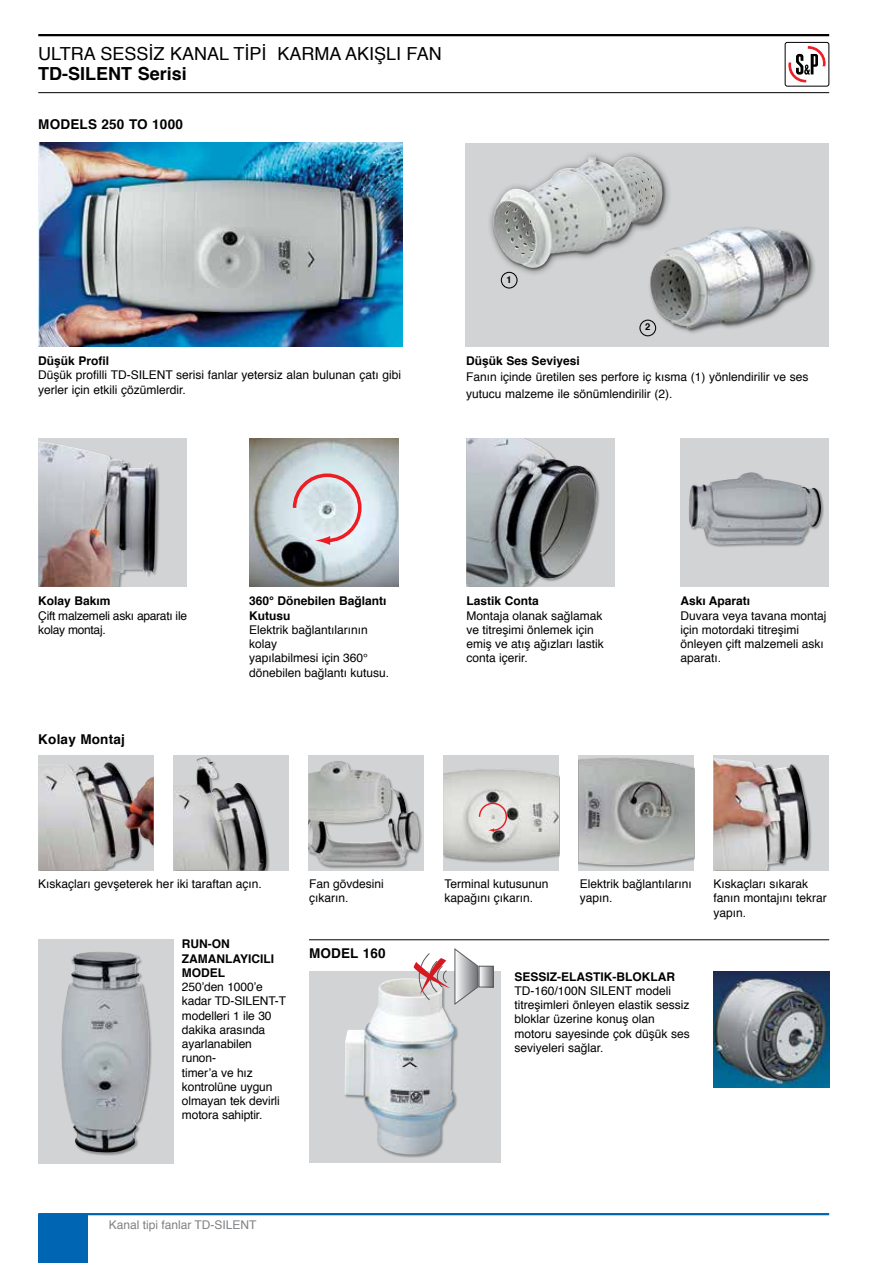
<style>
.page{position:relative;width:893px;height:1263px;background:#fff}
.page>*{position:absolute;margin:0;border:0;box-sizing:border-box;transform-origin:0 0}
.t1{font:18px "Helvetica";color:#000}
.t2{font:700 18px "Helvetica";color:#000}
.t3{font:700 13.5px "Helvetica";letter-spacing:.015em;color:#000}
.t4{font:12px/14.2px "Helvetica";color:#000}
.t5{font:700 12px/14.2px "Helvetica";color:#000}
.t6{font:12px/14.2px "Helvetica";letter-spacing:-.02em;color:#000}
.t7{font:12px "Helvetica";color:#808285}
.t8{font:700 9.45px "Helvetica";color:#000}
</style>
<div class="page">
<hr style="left:38px;top:34px;width:791px;height:2px;background:#000">
<hr style="left:38px;top:92px;width:791px;height:1px;background:#000">
<svg style="left:788px;top:47px;width:38px;height:36px"></svg>
<div style="left:785px;top:42px;width:44px;height:44px;border:1px solid #000;border-radius:2px"></div>
<div style="left:38px;top:438px;width:149px;height:149px;background:#d1d3d4"></div>
<div style="left:38px;top:441px;width:122px;height:146px;background:#000;opacity:.33"></div>
<img style="left:38px;top:441px;width:118px;height:146px">
<div style="left:600px;top:438px;width:15px;height:149px;background:#d1d3d4"></div>
<img style="left:466px;top:438px;width:133px;height:149px">
<div style="left:680px;top:438px;width:149px;height:149px;background:#d1d3d4"></div>
<div style="left:688px;top:472px;width:136px;height:76px;background:#000;opacity:.33"></div>
<img style="left:688px;top:472px;width:133px;height:73px">
<svg style="left:308px;top:755px;width:116px;height:115px"></svg>
<div style="left:308px;top:760px;width:114px;height:109px;background:#000;opacity:.33"></div>
<img style="left:315px;top:761px;width:24px;height:11px">
<svg style="left:578px;top:755px;width:116px;height:115px"></svg>
<div style="left:578px;top:757px;width:116px;height:111px;background:#000;opacity:.33"></div>
<img style="left:578px;top:757px;width:105px;height:108px">
<div style="left:713px;top:755px;width:116px;height:115px;background:#d1d3d4"></div>
<div style="left:713px;top:758px;width:99px;height:112px;background:#000;opacity:.33"></div>
<img style="left:713px;top:764px;width:95px;height:106px">
<svg style="left:443px;top:755px;width:116px;height:115px;background:#ccccc9"></svg>
<svg style="left:38px;top:755px;width:116px;height:7px"></svg>
<div style="left:38px;top:762px;width:116px;height:108px;background:#000;opacity:.33"></div>
<img style="left:38px;top:762px;width:101px;height:108px">
<div style="left:173px;top:755px;width:116px;height:115px;background:#d1d3d4"></div>
<div style="left:173px;top:757px;width:97px;height:113px;background:#000;opacity:.33"></div>
<img style="left:173px;top:757px;width:92px;height:113px">
<img style="left:38px;top:142px;width:364px;height:205px">
<svg style="left:250px;top:438px;width:149px;height:149px;background:#b1b4b7"></svg>
<div style="left:466px;top:143px;width:363px;height:204px;background:#d1d3d4"></div>
<div style="left:486px;top:150px;width:186px;height:127px;background:#000;opacity:.55"></div>
<img style="left:487px;top:157px;width:177px;height:115px">
<div style="left:501px;top:272px;width:17px;height:17px;border:1px solid #000;border-radius:50%"></div>
<div style="left:648px;top:225px;width:168px;height:111px;background:#000;opacity:.33"></div>
<div style="left:649px;top:226px;width:163px;height:106px;background:#000;opacity:.33"></div>
<img style="left:650px;top:226px;width:161px;height:102px">
<div style="left:639px;top:320px;width:17px;height:16px;border:1px solid #000;border-radius:50%"></div>
<hr style="left:309px;top:939px;width:520px;height:1px;background:#000">
<img style="left:713px;top:972px;width:116px;height:116px">
<div style="left:38px;top:939px;width:135px;height:225px;background:#d1d3d4"></div>
<div style="left:61px;top:951px;width:92px;height:205px;background:#000;opacity:.33"></div>
<img style="left:71px;top:952px;width:27px;height:24px">
<svg style="left:309px;top:948px;width:191px;height:215px;background:#d0d2d4"></svg>
<hr style="left:38px;top:1213px;width:791px;height:2px;background:#0066b3">
<div style="left:38px;top:1214px;width:49px;height:49px;background:#0066b3"></div>
<h1 class="t1" style="left:38px;top:40px;width:405px">ULTRA SESSİZ KANAL TİPİ KARMA AKIŞLI FAN</h1>
<h1 class="t2" style="left:38px;top:59px;width:150px">TD-SILENT Serisi</h1>
<p class="t3" style="left:38px;top:114px;width:146px">MODELS 250 TO 1000</p>
<p class="t5" style="left:38px;top:354px;width:73px">Düşük Profil</p>
<p class="t4" style="left:38px;top:368px;width:364px">Düşük profilli TD-SILENT serisi fanlar yetersiz alan bulunan çatı gibi yerler için etkili çözümlerdir.</p>
<p class="t8" style="left:506px;top:272px;width:7px">1</p>
<p class="t8" style="left:645px;top:319px;width:7px">2</p>
<p class="t5" style="left:466px;top:354px;width:115px">Düşük Ses Seviyesi</p>
<p class="t4" style="left:466px;top:369px;width:344px;line-height:16.5px">Fanın içinde üretilen ses perfore iç kısma (1) yönlendirilir ve ses yutucu malzeme ile sönümlendirilir (2).</p>
<p class="t5" style="left:38px;top:594px;width:74px">Kolay Bakım</p>
<p class="t6" style="left:38px;top:609px;width:150px">Çift malzemeli askı aparatı ile kolay montaj.</p>
<p class="t3" style="left:38px;top:728px;width:88px">Kolay Montaj</p>
<p class="t5" style="left:249px;top:594px;width:139px">360° Dönebilen Bağlantı<br>Kutusu</p>
<p class="t4" style="left:249px;top:623px;width:142px">Elektrik bağlantılarının kolay<br>yapılabilmesi için 360° dönebilen bağlantı kutusu.</p>
<p class="t5" style="left:466px;top:594px;width:74px">Lastik Conta</p>
<p class="t4" style="left:466px;top:609px;width:139px">Montaja olanak sağlamak ve titreşimi önlemek için emiş ve atış ağızları lastik conta içerir.</p>
<p class="t5" style="left:680px;top:594px;width:71px">Askı Aparatı</p>
<p class="t4" style="left:680px;top:609px;width:148px">Duvara veya tavana montaj için motordaki titreşimi önleyen çift malzemeli askı aparatı.</p>
<p class="t4" style="left:38px;top:877px;width:225px">Kıskaçları gevşeterek her iki taraftan açın.</p>
<p class="t5" style="left:182px;top:937px;width:94px">RUN-ON<br>ZAMANLAYICILI<br>MODEL</p>
<p class="t4" style="left:182px;top:980px;width:106px">250’den 1000’e kadar TD-SILENT-T modelleri 1 ile 30 dakika arasında ayarlanabilen runon-<br>timer’a ve hız kontrolüne uygun olmayan tek devirli motora sahiptir.</p>
<p class="t4" style="left:309px;top:877px;width:76px">Fan gövdesini çıkarın.</p>
<p class="t4" style="left:580px;top:877px;width:114px">Elektrik bağlantılarını yapın.</p>
<p class="t4" style="left:713px;top:877px;width:115px">Kıskaçları sıkarak fanın montajını tekrar yapın.</p>
<p class="t4" style="left:444px;top:877px;width:106px">Terminal kutusunun kapağını çıkarın.</p>
<p class="t3" style="left:309px;top:942px;width:78px">MODEL 160</p>
<p class="t5" style="left:514px;top:969px;width:162px">SESSIZ-ELASTIK-BLOKLAR</p>
<p class="t4" style="left:514px;top:984px;width:177px">TD-160/100N SILENT modeli titreşimleri önleyen elastik sessiz bloklar üzerine konuş olan motoru sayesinde çok düşük ses seviyeleri sağlar.</p>
<p class="t7" style="left:109px;top:1215px;width:149px">Kanal tipi fanlar TD-SILENT</p>
</div>
